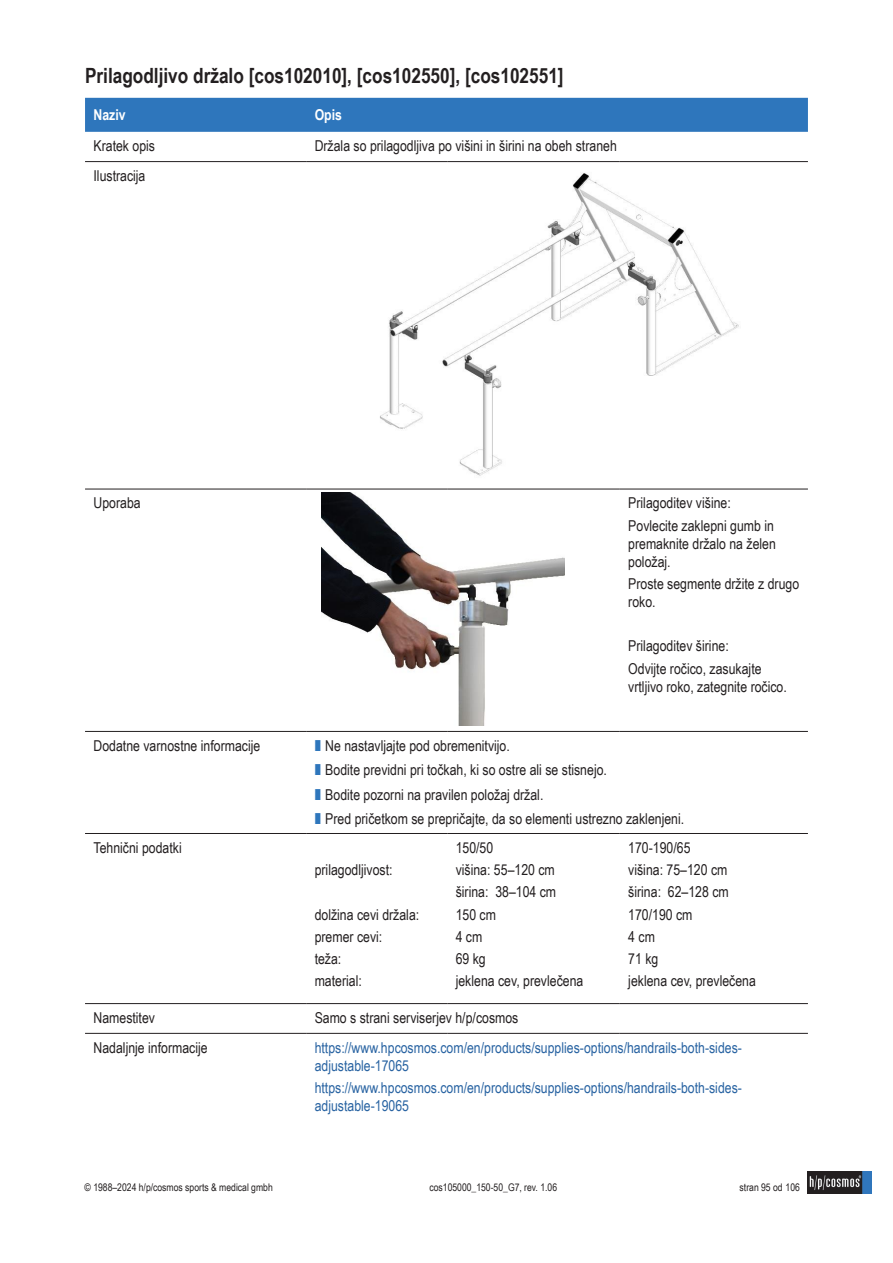
<style>
.page{position:relative;width:893px;height:1263px;background:#fff}
.page>*{position:absolute;margin:0;border:0;box-sizing:border-box;transform-origin:0 0}
.t1{font:700 21px "Arial Narrow";color:#231f20}
.t2{font:15px/22.2px "Arial Narrow";color:#231f20}
.t3{font:15px/18px "Arial Narrow";color:#2863a2}
.t4{font:700 15px "Arial Narrow";color:#fff}
.t5{font:10.5px "Arial Narrow";color:#231f20}
.s1{color:#2e76bc}
</style>
<div class="page">
<img style="left:808px;top:1171px;width:64px;height:22px">
<div style="left:85px;top:98px;width:723px;height:34px;background:#2e76bc"></div>
<hr style="left:85px;top:489px;width:221px;height:1px;background:#231f20">
<hr style="left:306px;top:489px;width:141px;height:1px;background:#231f20">
<hr style="left:447px;top:489px;width:173px;height:1px;background:#231f20">
<hr style="left:620px;top:489px;width:188px;height:1px;background:#231f20">
<hr style="left:85px;top:731px;width:221px;height:1px;background:#231f20">
<hr style="left:306px;top:731px;width:141px;height:1px;background:#231f20">
<hr style="left:447px;top:731px;width:173px;height:1px;background:#231f20">
<hr style="left:620px;top:731px;width:188px;height:1px;background:#231f20">
<hr style="left:85px;top:833px;width:221px;height:1px;background:#231f20">
<hr style="left:306px;top:833px;width:141px;height:1px;background:#231f20">
<hr style="left:447px;top:833px;width:173px;height:1px;background:#231f20">
<hr style="left:620px;top:833px;width:188px;height:1px;background:#231f20">
<hr style="left:85px;top:1003px;width:221px;height:1px;background:#231f20">
<hr style="left:306px;top:1003px;width:141px;height:1px;background:#231f20">
<hr style="left:447px;top:1003px;width:173px;height:1px;background:#231f20">
<hr style="left:620px;top:1003px;width:188px;height:1px;background:#231f20">
<hr style="left:85px;top:1033px;width:221px;height:1px;background:#231f20">
<hr style="left:306px;top:1033px;width:141px;height:1px;background:#231f20">
<hr style="left:447px;top:1033px;width:173px;height:1px;background:#231f20">
<hr style="left:620px;top:1033px;width:188px;height:1px;background:#231f20">
<hr style="left:85px;top:161px;width:221px;height:1px;background:#231f20">
<hr style="left:306px;top:161px;width:141px;height:1px;background:#231f20">
<hr style="left:447px;top:161px;width:173px;height:1px;background:#231f20">
<hr style="left:620px;top:161px;width:188px;height:1px;background:#231f20">
<img style="left:380px;top:173px;width:359px;height:303px">
<img style="left:321px;top:493px;width:244px;height:232px">
<h1 class="t1" style="left:85px;top:60px;width:480px">Prilagodljivo držalo [cos102010], [cos102550], [cos102551]</h1>
<p class="t4" style="left:94px;top:104px;width:34px">Naziv</p>
<p class="t4" style="left:315px;top:104px;width:29px">Opis</p>
<p class="t2" style="left:94px;top:134px;width:63px">Kratek opis</p>
<p class="t2" style="left:315px;top:134px;width:304px">Držala so prilagodljiva po višini in širini na obeh straneh</p>
<p class="t2" style="left:94px;top:164px;width:53px">Ilustracija</p>
<p class="t2" style="left:94px;top:491px;width:49px">Uporaba</p>
<p class="t2" style="left:628px;top:491px;width:147px">Prilagoditev višine:<br>Povlecite zaklepni gumb in</p>
<p class="t2" style="left:628px;top:534px;width:149px;line-height:18px">premaknite držalo na želen položaj.</p>
<p class="t2" style="left:628px;top:574px;width:172px;line-height:18px">Proste segmente držite z drugo roko.</p>
<p class="t2" style="left:628px;top:634px;width:135px">Prilagoditev širine:<br>Odvijte ročico, zasukajte</p>
<p class="t2" style="left:628px;top:675px;width:160px">vrtljivo roko, zategnite ročico.</p>
<p class="t2" style="left:94px;top:734px;width:168px">Dodatne varnostne informacije</p>
<p class="t2" style="left:315px;top:733px;width:371px;line-height:24.5px"><span class="s1">❚</span> Ne nastavljajte pod obremenitvijo.<br><span class="s1">❚</span> Bodite previdni pri točkah, ki so ostre ali se stisnejo.<br><span class="s1">❚</span> Bodite pozorni na pravilen položaj držal.<br><span class="s1">❚</span> Pred pričetkom se prepričajte, da so elementi ustrezno zaklenjeni.</p>
<p class="t2" style="left:94px;top:836px;width:90px">Tehnični podatki</p>
<p class="t2" style="left:315px;top:858px;width:79px">prilagodljivost:</p>
<p class="t2" style="left:315px;top:903px;width:106px">dolžina cevi držala: premer cevi:<br>teža:<br>material:</p>
<p class="t2" style="left:456px;top:836px;width:129px">150/50<br>višina: 55–120 cm širina: 38–104 cm<br>150 cm<br>4 cm<br>69 kg<br>jeklena cev, prevlečena</p>
<p class="t2" style="left:628px;top:836px;width:129px">170-190/65<br>višina: 75–120 cm širina: 62–128 cm<br>170/190 cm<br>4 cm<br>71 kg<br>jeklena cev, prevlečena</p>
<p class="t2" style="left:94px;top:1006px;width:63px">Namestitev</p>
<p class="t2" style="left:315px;top:1006px;width:205px">Samo s strani serviserjev h/p/cosmos</p>
<p class="t2" style="left:94px;top:1036px;width:116px">Nadaljnje informacije</p>
<p class="t3" style="left:315px;top:1038px;width:429px">https://www.hpcosmos.com/en/products/supplies-options/handrails-both-sides&shy;adjustable-17065</p>
<p class="t3" style="left:315px;top:1078px;width:429px">https://www.hpcosmos.com/en/products/supplies-options/handrails-both-sides&shy;adjustable-19065</p>
<p class="t5" style="left:85px;top:1179px;width:190px">© 1988–2024 h/p/cosmos sports &amp; medical gmbh</p>
<p class="t5" style="left:429px;top:1179px;width:129px">cos105000_150-50_G7, rev. 1.06</p>
<p class="t5" style="left:740px;top:1179px;width:62px">stran 95 od 106</p>
</div>
